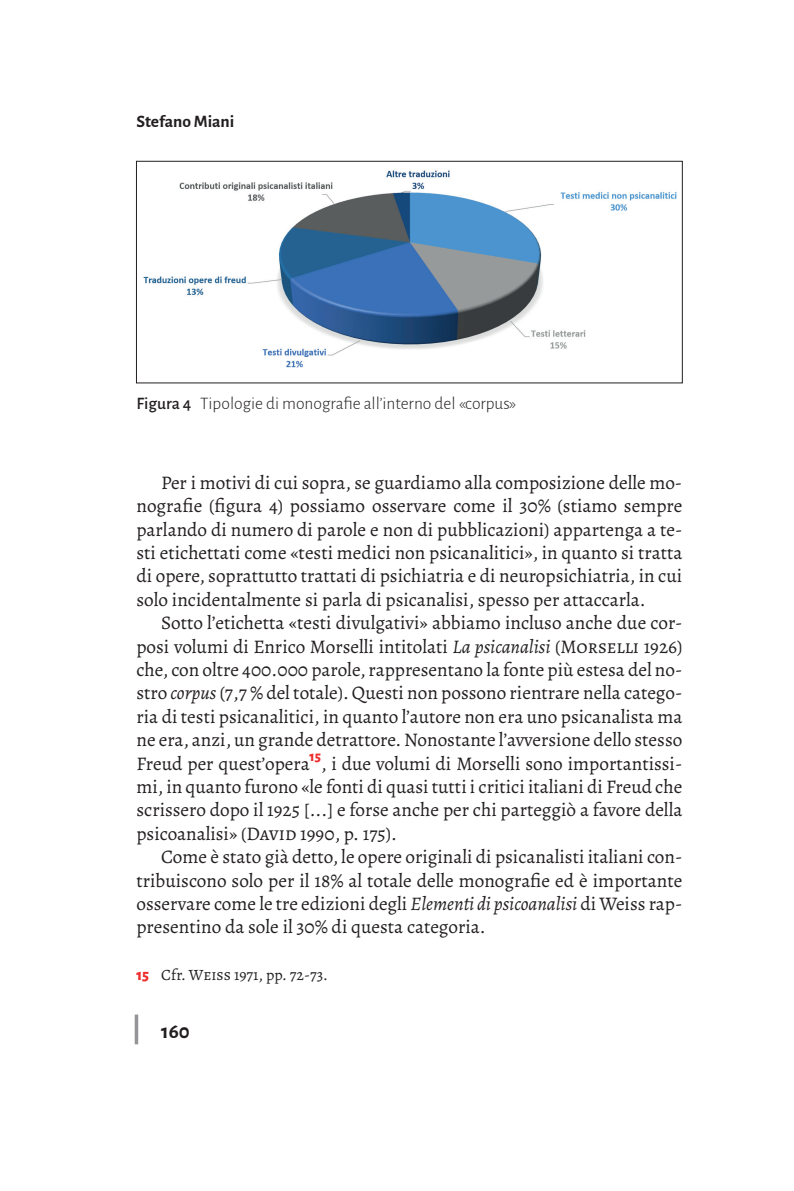
<style>
.page{position:relative;width:794px;height:1191px;background:#fff}
.page>*{position:absolute;margin:0;border:0;box-sizing:border-box;transform-origin:0 0}
.t1{font:700 21px "Alegreya Sans";color:#231f20}
.t2{font:19.25px/23.4px "Alegreya";color:#231f20;text-align:justify}
.t3{font:300 17.5px "Alegreya Sans";color:#231f20}
.t4{font:700 17.5px "Alegreya Sans";color:#231f20}
.t5{font:15.75px "Alegreya";color:#231f20}
.s1{font-weight:500}
.s2{font-style:italic}
.s3{font-family:"Alegreya Sans";font-weight:800;color:#ee2d2d}
</style>
<div class="page">
<img style="left:143px;top:170px;width:534px;height:198px">
<div style="left:136px;top:161px;width:546px;height:222px;border:1px solid #231f20"></div>
<hr style="left:135px;top:1014px;width:3px;height:30px;background:#939598">
<p class="t4" style="left:136px;top:108px;width:99px">Stefano Miani</p>
<p class="t3" style="left:136px;top:392px;width:381px"><span class="s1">Figura 4</span> Tipologie di monografie all’interno del «corpus»</p>
<p class="t2" style="left:136px;top:470px;width:547px;text-indent:25px">Per i motivi di cui sopra, se guardiamo alla composizione delle mo&shy;nografie (figura 4) possiamo osservare come il 30% (stiamo sempre parlando di numero di parole e non di pubblicazioni) appartenga a te&shy;sti etichettati come «testi medici non psicanalitici», in quanto si tratta di opere, soprattutto trattati di psichiatria e di neuropsichiatria, in cui solo incidentalmente si parla di psicanalisi, spesso per attaccarla.</p>
<p class="t2" style="left:136px;top:611px;width:547px;text-indent:25px">Sotto l’etichetta «testi divulgativi» abbiamo incluso anche due cor&shy;posi volumi di Enrico Morselli intitolati <span class="s2">La psicanalisi</span> (Morselli 1926) che, con oltre 400.000 parole, rappresentano la fonte più estesa del no&shy;stro <span class="s2">corpus</span> (7,7 % del totale). Questi non possono rientrare nella catego&shy;ria di testi psicanalitici, in quanto l’autore non era uno psicanalista ma ne era, anzi, un grande detrattore. Nonostante l’avversione dello stesso Freud per quest’opera<sup>15</sup>, i due volumi di Morselli sono importantissi&shy;mi, in quanto furono «le fonti di quasi tutti i critici italiani di Freud che scrissero dopo il 1925 [...] e forse anche per chi parteggiò a favore della psicoanalisi» (David 1990, p. 175).</p>
<p class="t2" style="left:136px;top:845px;width:547px;text-indent:25px">Come è stato già detto, le opere originali di psicanalisti italiani con&shy;tribuiscono solo per il 18% al totale delle monografie ed è importante osservare come le tre edizioni degli <span class="s2">Elementi di psicoanalisi</span> di Weiss rap&shy;presentino da sole il 30% di questa categoria.</p>
<p class="t5" style="left:136px;top:965px;width:193px"><span class="s3">15</span> Cfr. Weiss 1971, pp. 72-73.</p>
<p class="t1" style="left:161px;top:1015px;width:30px">160</p>
</div>
